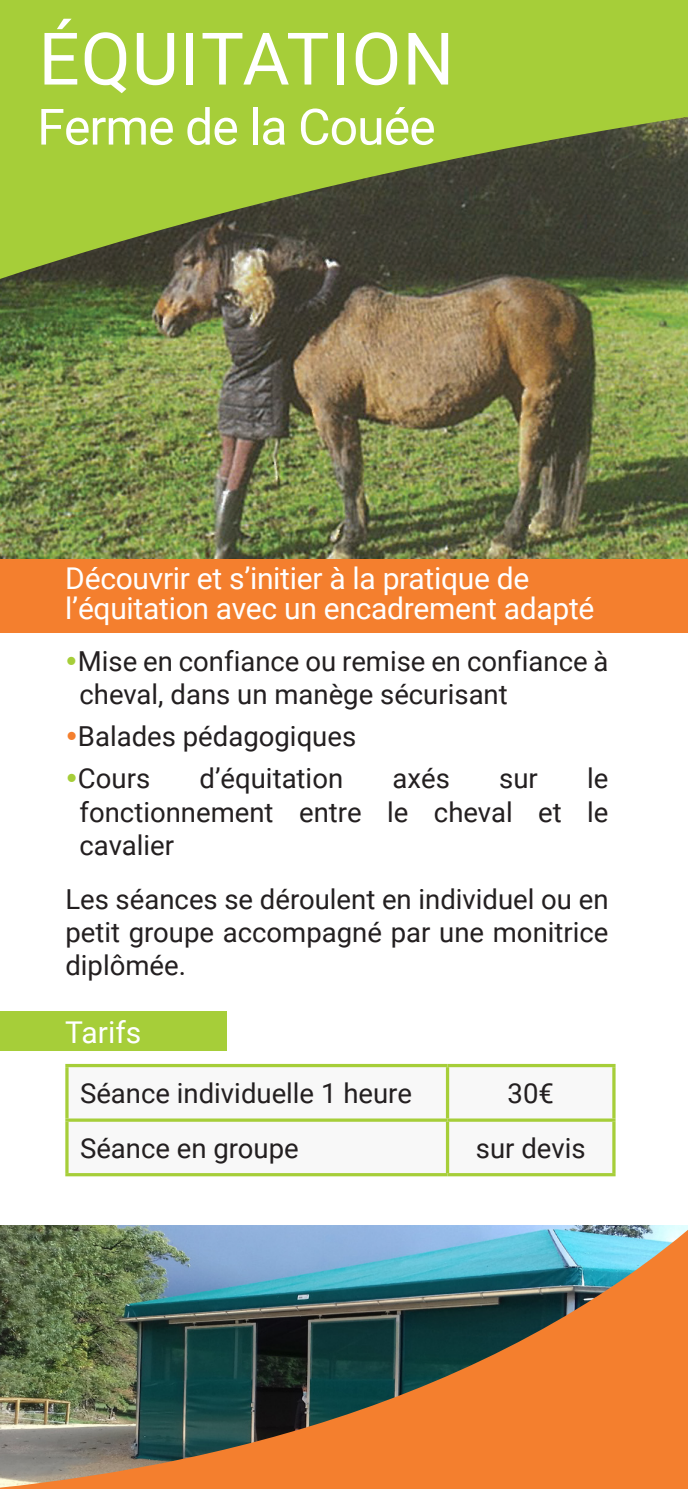
<style>
.page{position:relative;width:688px;height:1489px;background:#fff}
.page>*{position:absolute;margin:0;border:0;box-sizing:border-box;transform-origin:0 0}
.t1{font:72.5px "Roboto";letter-spacing:.015em;color:#fff}
.t2{font:50px "Roboto";letter-spacing:-.02em;color:#fff}
.t3{font:30px/30px "Roboto";letter-spacing:-.01em;color:#fff}
.t4{font:27.5px/33px "Roboto";color:#231f20;text-align:justify}
.s1{color:#a6ce39}
.s2{color:#f47f2e}
</style>
<div class="page">
<img style="left:0;top:522px;width:687px;height:37px">
<div style="left:0;top:559px;width:687px;height:74px;background:#f47f2e"></div>
<img style="left:0;top:0;width:687px;height:522px">
<img style="left:0;top:1225px;width:687px;height:263px">
<svg style="left:69px;top:1067px;width:543px;height:105px"></svg>
<svg style="left:65px;top:1063px;width:382px;height:4px;fill:#a6ce39"></svg>
<svg style="left:65px;top:1067px;width:4px;height:51px"></svg>
<svg style="left:447px;top:1063px;width:168px;height:4px"></svg>
<hr style="left:446px;top:1067px;width:3px;height:51px;background:#a6ce39">
<hr style="left:612px;top:1067px;width:3px;height:51px;background:#a6ce39">
<hr style="left:65px;top:1118px;width:382px;height:3px;background:#a6ce39">
<svg style="left:65px;top:1121px;width:4px;height:51px"></svg>
<hr style="left:447px;top:1118px;width:168px;height:3px;background:#a6ce39">
<hr style="left:446px;top:1121px;width:3px;height:51px;background:#a6ce39">
<hr style="left:612px;top:1121px;width:3px;height:51px;background:#a6ce39">
<svg style="left:65px;top:1172px;width:382px;height:4px;fill:#a6ce39"></svg>
<svg style="left:447px;top:1172px;width:168px;height:4px"></svg>
<div style="left:0;top:1011px;width:227px;height:40px;background:#a6ce39"></div>
<h1 class="t1" style="left:38px;top:8px;width:417px">ÉQUITATION</h1>
<h2 class="t2" style="left:37px;top:92px;width:400px">Ferme de la Couée</h2>
<p class="t3" style="left:65px;top:562px;width:530px">Découvrir et s’initier à la pratique de l’équitation avec un encadrement adapté</p>
<p class="t4" style="left:79px;top:644px;width:530px;text-indent:-14px"><span class="s1">•</span>Mise en confiance ou remise en confiance à cheval, dans un manège sécurisant</p>
<p class="t4" style="left:65px;top:719px;width:292px"><span class="s2">•</span>Balades pédagogiques</p>
<p class="t4" style="left:65px;top:761px;width:86px"><span class="s1">•</span>Cours</p>
<p class="t4" style="left:199px;top:761px;width:145px">d’équitation</p>
<p class="t4" style="left:392px;top:761px;width:59px">axés</p>
<p class="t4" style="left:499px;top:761px;width:40px">sur</p>
<p class="t4" style="left:79px;top:761px;width:530px;text-indent:507px">le fonctionnement entre le cheval et le cavalier</p>
<p class="t4" style="left:65px;top:881px;width:544px">Les séances se déroulent en individuel ou en petit groupe accompagné par une monitrice diplômée.</p>
<p class="t3" style="left:65px;top:1015px;width:77px">Tarifs</p>
<p class="t4" style="left:80px;top:1075px;width:333px">Séance individuelle 1 heure</p>
<p class="t4" style="left:507px;top:1075px;width:48px">30€</p>
<p class="t4" style="left:80px;top:1130px;width:220px">Séance en groupe</p>
<p class="t4" style="left:476px;top:1130px;width:111px">sur devis</p>
</div>
